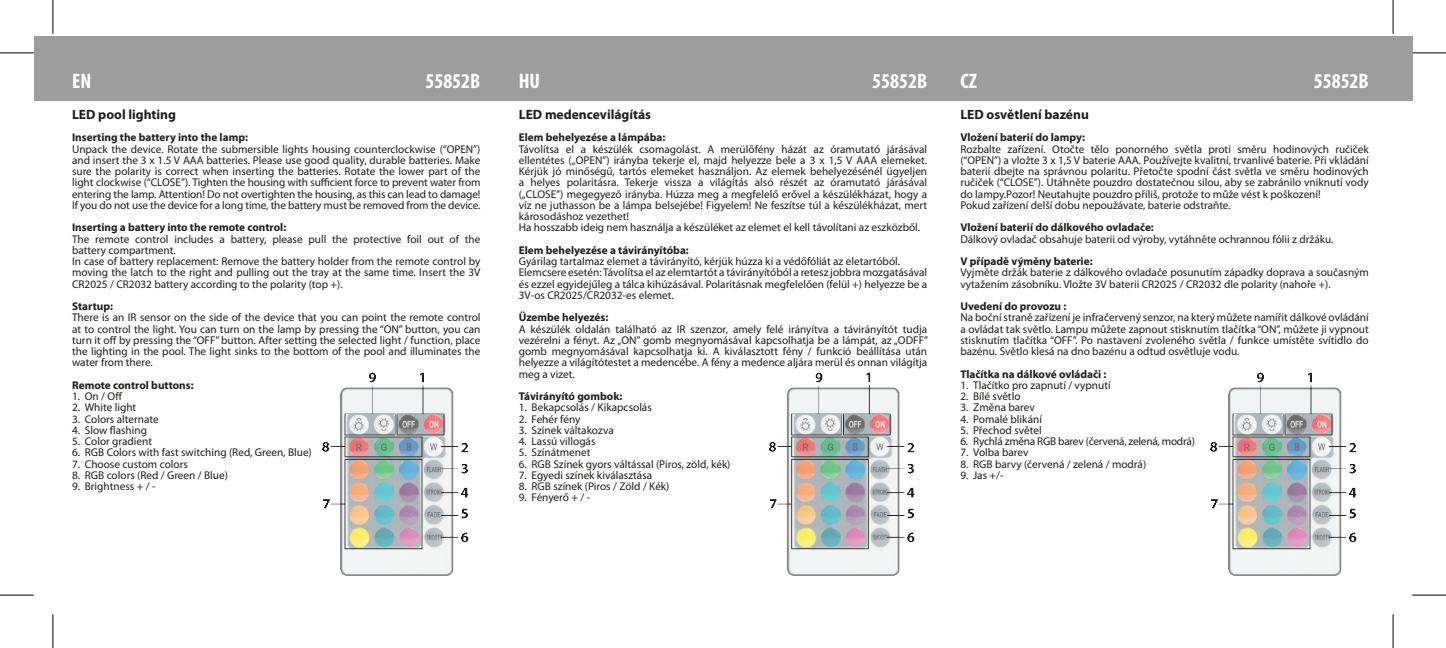
<style>
.page{position:relative;width:1446px;height:648px;background:#fff}
.page>*{position:absolute;margin:0;border:0;box-sizing:border-box;transform-origin:0 0}
.t1{font:700 condensed 21.15px "Myriad Pro";color:#fff}
.t2{font:700 13.5px "Myriad Pro";color:#1d1d1b}
.t3{font:11.25px/11.2px "Myriad Pro";color:#1d1d1b}
.t4{font:700 11.25px "Myriad Pro";color:#1d1d1b}
.t5{font:11.25px "Myriad Pro";letter-spacing:-.02em;color:#1d1d1b}
</style>
<div class="page">
<div style="left:34px;top:36px;width:1377px;height:64px;background:#9d9d9d"></div>
<img style="left:1210px;top:372px;width:147px;height:204px">
<img style="left:322px;top:372px;width:147px;height:204px">
<img style="left:769px;top:372px;width:146px;height:204px">
<hr style="left:0;top:53px;width:34px;height:1px;background:#000">
<hr style="left:1411px;top:53px;width:34px;height:1px;background:#000">
<hr style="left:0;top:595px;width:34px;height:1px;background:#000">
<hr style="left:1411px;top:595px;width:34px;height:1px;background:#000">
<hr style="left:53px;top:0;width:1px;height:34px;background:#000">
<hr style="left:53px;top:614px;width:1px;height:34px;background:#000">
<hr style="left:1392px;top:0;width:1px;height:34px;background:#000">
<hr style="left:1392px;top:614px;width:1px;height:34px;background:#000">
<h1 class="t1" style="left:72px;top:68px;width:21px">EN</h1>
<h1 class="t1" style="left:425px;top:68px;width:57px">55852B</h1>
<p class="t2" style="left:72px;top:105px;width:106px">LED pool lighting</p>
<p class="t4" style="left:72px;top:130px;width:177px">Inserting the battery into the lamp:</p>
<p class="t3" style="left:72px;top:143px;width:410px;text-align:justify">Unpack the device. Rotate the submersible lights housing counterclockwise (“OPEN”) and insert the 3 x 1.5 V AAA batteries. Please use good quality, durable batteries. Make sure the polarity is correct when inserting the batteries. Rotate the lower part of the light clockwise (“CLOSE”). Tighten the housing with sufficient force to prevent water from entering the lamp. Attention! Do not overtighten the housing, as this can lead to damage!<br>If you do not use the device for a long time, the battery must be removed from the device.</p>
<p class="t4" style="left:72px;top:220px;width:216px">Inserting a battery into the remote control:</p>
<p class="t3" style="left:72px;top:233px;width:410px">The remote control includes a battery, please pull the protective foil out of the battery compartment.<br>In case of battery replacement: Remove the battery holder from the remote control by moving the latch to the right and pulling out the tray at the same time. Insert the 3V CR2025 / CR2032 battery according to the polarity (top +).</p>
<p class="t4" style="left:72px;top:299px;width:42px">Startup:</p>
<p class="t3" style="left:72px;top:312px;width:410px;text-align:justify">There is an IR sensor on the side of the device that you can point the remote control at to control the light. You can turn on the lamp by pressing the “ON” button, you can turn it off by pressing the “OFF” button. After setting the selected light / function, place the lighting in the pool. The light sinks to the bottom of the pool and illuminates the water from there.</p>
<p class="t4" style="left:72px;top:378px;width:123px">Remote control buttons:</p>
<p class="t3" style="left:72px;top:391px;width:52px">1. On / Off</p>
<p class="t3" style="left:72px;top:402px;width:66px">2. White light</p>
<p class="t3" style="left:72px;top:413px;width:88px">3. Colors alternate</p>
<p class="t3" style="left:72px;top:424px;width:76px">4. Slow flashing</p>
<p class="t3" style="left:72px;top:436px;width:82px">5. Color gradient</p>
<p class="t3" style="left:72px;top:447px;width:241px">6. RGB Colors with fast switching (Red, Green, Blue)</p>
<p class="t3" style="left:72px;top:458px;width:117px">7. Choose custom colors</p>
<p class="t3" style="left:72px;top:469px;width:157px">8. RGB colors (Red / Green / Blue)</p>
<p class="t3" style="left:72px;top:481px;width:85px">9. Brightness + / -</p>
<h1 class="t1" style="left:518px;top:68px;width:23px">HU</h1>
<h1 class="t1" style="left:872px;top:68px;width:57px">55852B</h1>
<p class="t2" style="left:518px;top:105px;width:134px">LED medencevilágítás</p>
<p class="t4" style="left:518px;top:130px;width:148px">Elem behelyezése a lámpába:</p>
<p class="t3" style="left:518px;top:143px;width:410px">Távolítsa el a készülék csomagolást. A merülőfény házát az óramutató járásával ellentétes („OPEN”) irányba tekerje el, majd helyezze bele a 3 x 1,5 V AAA elemeket.<br>Kérjük jó minőségű, tartós elemeket használjon. Az elemek behelyezésénél ügyeljen a helyes polaritásra. Tekerje vissza a világítás alsó részét az óramutató járásával („CLOSE”) megegyező irányba. Húzza meg a megfelelő erővel a készülékházat, hogy a víz ne juthasson be a lámpa belsejébe! Figyelem! Ne feszítse túl a készülékházat, mert károsodáshoz vezethet!<br>Ha hosszabb ideig nem használja a készüléket az elemet el kell távolítani az eszközből.</p>
<p class="t4" style="left:518px;top:243px;width:172px">Elem behelyezése a távirányítóba:</p>
<p class="t3" style="left:518px;top:256px;width:410px">Gyárilag tartalmaz elemet a távirányító, kérjük húzza ki a védőfóliát az eletartóból.<br>Elemcsere esetén: Távolítsa el az elemtartót a távirányítóból a retesz jobbra mozgatásával és ezzel egyidejűleg a tálca kihúzásával. Polaritásnak megfelelően (felül +) helyezze be a 3V-os CR2025/CR2032-es elemet.</p>
<p class="t4" style="left:518px;top:310px;width:91px">Üzembe helyezés:</p>
<p class="t3" style="left:518px;top:323px;width:411px;text-align:justify">A készülék oldalán található az IR szenzor, amely felé irányítva a távirányítót tudja vezérelni a fényt. Az „ON” gomb megnyomásával kapcsolhatja be a lámpát, az „ODFF” gomb megnyomásával kapcsolhatja ki. A kiválasztott fény / funkció beállítása után helyezze a világítótestet a medencébe. A fény a medence aljára merül és onnan világítja meg a vizet.</p>
<p class="t4" style="left:518px;top:389px;width:105px">Távirányító gombok:</p>
<p class="t3" style="left:518px;top:402px;width:135px">1. Bekapcsolás / Kikapcsolás</p>
<p class="t3" style="left:518px;top:413px;width:63px">2. Fehér fény</p>
<p class="t3" style="left:518px;top:424px;width:97px">3. Színek váltakozva</p>
<p class="t3" style="left:518px;top:436px;width:78px">4. Lassú villogás</p>
<p class="t3" style="left:518px;top:447px;width:73px">5. Színátmenet</p>
<p class="t3" style="left:518px;top:458px;width:213px">6. RGB Színek gyors váltással (Piros, zöld, kék)</p>
<p class="t3" style="left:518px;top:469px;width:135px">7. Egyedi színek kiválasztása</p>
<p class="t3" style="left:518px;top:481px;width:152px">8. RGB színek (Piros / Zöld / Kék)</p>
<p class="t3" style="left:518px;top:492px;width:73px">9. Fényerő + / -</p>
<h1 class="t1" style="left:960px;top:68px;width:18px">CZ</h1>
<h1 class="t1" style="left:1313px;top:68px;width:57px">55852B</h1>
<p class="t2" style="left:960px;top:105px;width:130px">LED osvětlení bazénu</p>
<p class="t4" style="left:960px;top:130px;width:126px">Vložení baterií do lampy:</p>
<p class="t3" style="left:960px;top:143px;width:410px">Rozbalte zařízení. Otočte tělo ponorného světla proti směru hodinových ručiček (“OPEN”) a vložte 3 x 1,5 V baterie AAA. Používejte kvalitní, trvanlivé baterie. Při vkládání baterií dbejte na správnou polaritu. Přetočte spodní část světla ve směru hodinových ručiček (“CLOSE”). Utáhněte pouzdro dostatečnou silou, aby se zabránilo vniknutí vody do lampy.Pozor! Neutahujte pouzdro příliš, protože to může vést k poškození!<br>Pokud zařízení delší dobu nepoužávate, baterie odstraňte.</p>
<p class="t4" style="left:960px;top:220px;width:195px">Vložení baterií do dálkového ovladače:</p>
<p class="t3" style="left:960px;top:233px;width:374px">Dálkový ovladač obsahuje baterii od výroby, vytáhněte ochrannou fólii z držáku.</p>
<p class="t4" style="left:960px;top:254px;width:134px">V případě výměny baterie:</p>
<p class="t3" style="left:960px;top:267px;width:410px">Vyjměte držák baterie z dálkového ovladače posunutím západky doprava a současným vytažením zásobníku. Vložte 3V baterii CR2025 / CR2032 dle polarity (nahoře +).</p>
<p class="t4" style="left:960px;top:299px;width:107px">Uvedení do provozu :</p>
<p class="t3" style="left:960px;top:312px;width:410px;text-align:justify">Na boční straně zařízení je infračervený senzor, na který můžete namířit dálkové ovládání a ovládat tak světlo. Lampu můžete zapnout stisknutím tlačítka “ON”, můžete ji vypnout stisknutím tlačítka “OFF”. Po nastavení zvoleného světla / funkce umístěte svítidlo do bazénu. Světlo klesá na dno bazénu a odtud osvětluje vodu.</p>
<p class="t4" style="left:960px;top:366px;width:147px">Tlačítka na dálkové ovládači :</p>
<p class="t3" style="left:960px;top:379px;width:152px">1. Tlačítko pro zapnutí / vypnutí</p>
<p class="t3" style="left:960px;top:391px;width:62px">2. Bílé světlo</p>
<p class="t3" style="left:960px;top:402px;width:76px">3. Změna barev</p>
<p class="t3" style="left:960px;top:413px;width:83px">4. Pomalé blikání</p>
<p class="t3" style="left:960px;top:424px;width:83px">5. Přechod světel</p>
<p class="t5" style="left:960px;top:434px;width:236px">6. Rychlá změna RGB barev (červená, zelená, modrá)</p>
<p class="t3" style="left:960px;top:447px;width:70px">7. Volba barev</p>
<p class="t3" style="left:960px;top:458px;width:187px">8. RGB barvy (červená / zelená / modrá)</p>
<p class="t3" style="left:960px;top:469px;width:45px">9. Jas +/-</p>
</div>
